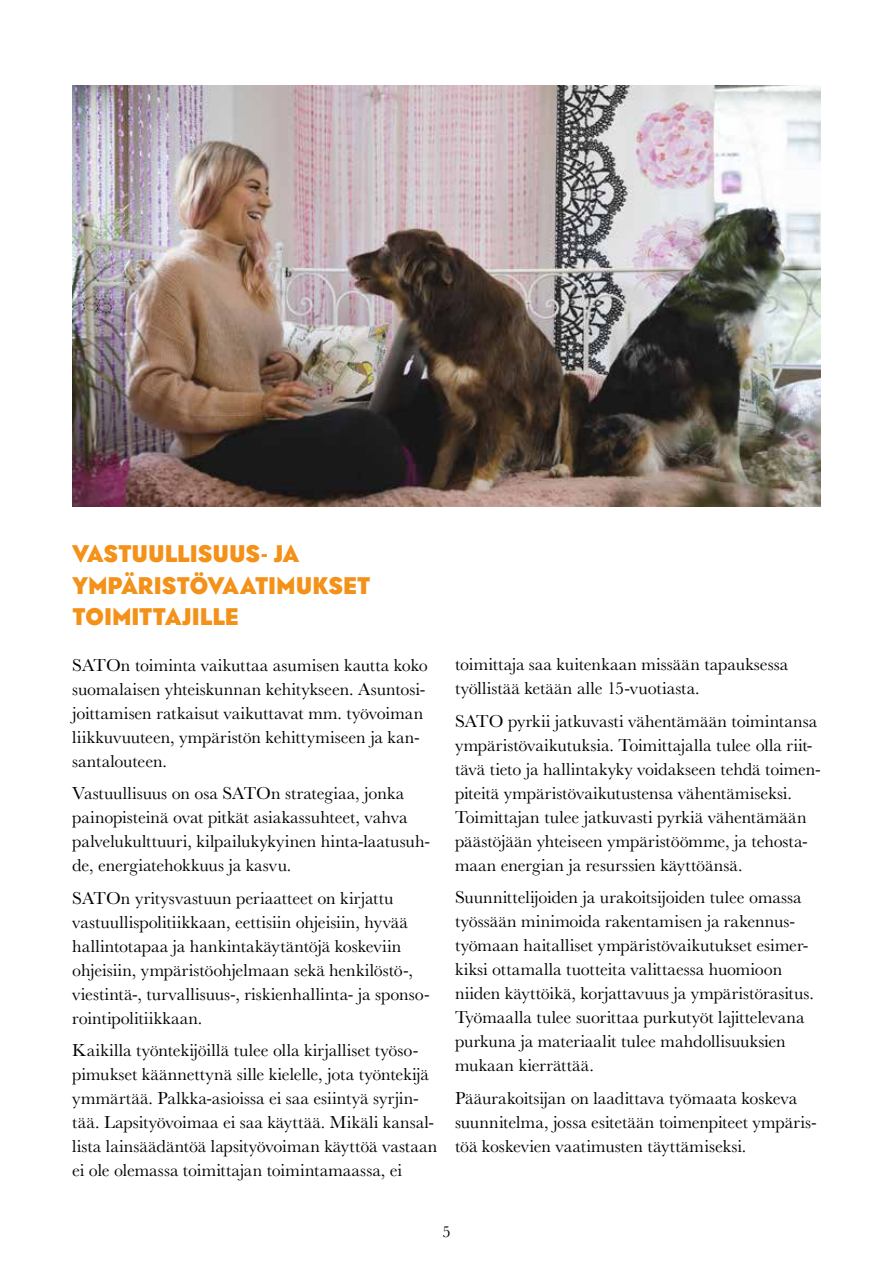
<style>
.page{position:relative;width:893px;height:1263px;background:#fff}
.page>*{position:absolute;margin:0;border:0;box-sizing:border-box;transform-origin:0 0}
.t1{font:900 24px/31.5px "Telefon";letter-spacing:.015em;color:#f39118}
.t2{font:18px/24px "Baskerville MT Pro";letter-spacing:.005em;color:#000}
.t3{font:16.5px "Baskerville MT Pro";color:#000}
</style>
<div class="page">
<img style="left:72px;top:85px;width:749px;height:421px">
<h1 class="t1" style="left:72px;top:538px;width:299px">VASTUULLISUUS- JA<br>YMPÄRISTÖVAATIMUKSET<br>TOIMITTAJILLE</h1>
<p class="t2" style="left:72px;top:653px;width:357px">SATOn toiminta vaikuttaa asumisen kautta koko suomalaisen yhteiskunnan kehitykseen. Asuntosi&shy;joittamisen ratkaisut vaikuttavat mm. työvoiman liikkuvuuteen, ympäristön kehittymiseen ja kan&shy;santalouteen.</p>
<p class="t2" style="left:72px;top:781px;width:359px">Vastuullisuus on osa SATOn strategiaa, jonka painopisteinä ovat pitkät asiakassuhteet, vahva palvelukulttuuri, kilpailukykyinen hinta-laatusuh&shy;de, energiatehokkuus ja kasvu.</p>
<p class="t2" style="left:72px;top:886px;width:359px">SATOn yritysvastuun periaatteet on kirjattu vastuullispolitiikkaan, eettisiin ohjeisiin, hyvää hallintotapaa ja hankintakäytäntöjä koskeviin ohjeisiin, ympäristöohjelmaan sekä henkilöstö-, viestintä-, turvallisuus-, riskienhallinta- ja sponso&shy;rointipolitiikkaan.</p>
<p class="t2" style="left:72px;top:1038px;width:367px">Kaikilla työntekijöillä tulee olla kirjalliset työso&shy;pimukset käännettynä sille kielelle, jota työntekijä ymmärtää. Palkka-asioissa ei saa esiintyä syrjin&shy;tää. Lapsityövoimaa ei saa käyttää. Mikäli kansal&shy;lista lainsäädäntöä lapsityövoiman käyttöä vastaan ei ole olemassa toimittajan toimintamaassa, ei</p>
<p class="t2" style="left:455px;top:652px;width:335px">toimittaja saa kuitenkaan missään tapauksessa työllistää ketään alle 15-vuotiasta.</p>
<p class="t2" style="left:455px;top:709px;width:367px">SATO pyrkii jatkuvasti vähentämään toimintansa ympäristövaikutuksia. Toimittajalla tulee olla riit&shy;tävä tieto ja hallintakyky voidakseen tehdä toimen&shy;piteitä ympäristövaikutustensa vähentämiseksi.<br>Toimittajan tulee jatkuvasti pyrkiä vähentämään päästöjään yhteiseen ympäristöömme, ja tehosta&shy;maan energian ja resurssien käyttöänsä.</p>
<p class="t2" style="left:455px;top:885px;width:361px">Suunnittelijoiden ja urakoitsijoiden tulee omassa työssään minimoida rakentamisen ja rakennus&shy;työmaan haitalliset ympäristövaikutukset esimer&shy;kiksi ottamalla tuotteita valittaessa huomioon niiden käyttöikä, korjattavuus ja ympäristörasitus.<br>Työmaalla tulee suorittaa purkutyöt lajittelevana purkuna ja materiaalit tulee mahdollisuuksien mukaan kierrättää.</p>
<p class="t2" style="left:455px;top:1086px;width:363px">Pääurakoitsijan on laadittava työmaata koskeva suunnitelma, jossa esitetään toimenpiteet ympäris&shy;töä koskevien vaatimusten täyttämiseksi.</p>
<p class="t3" style="left:442px;top:1222px;width:10px">5</p>
</div>
